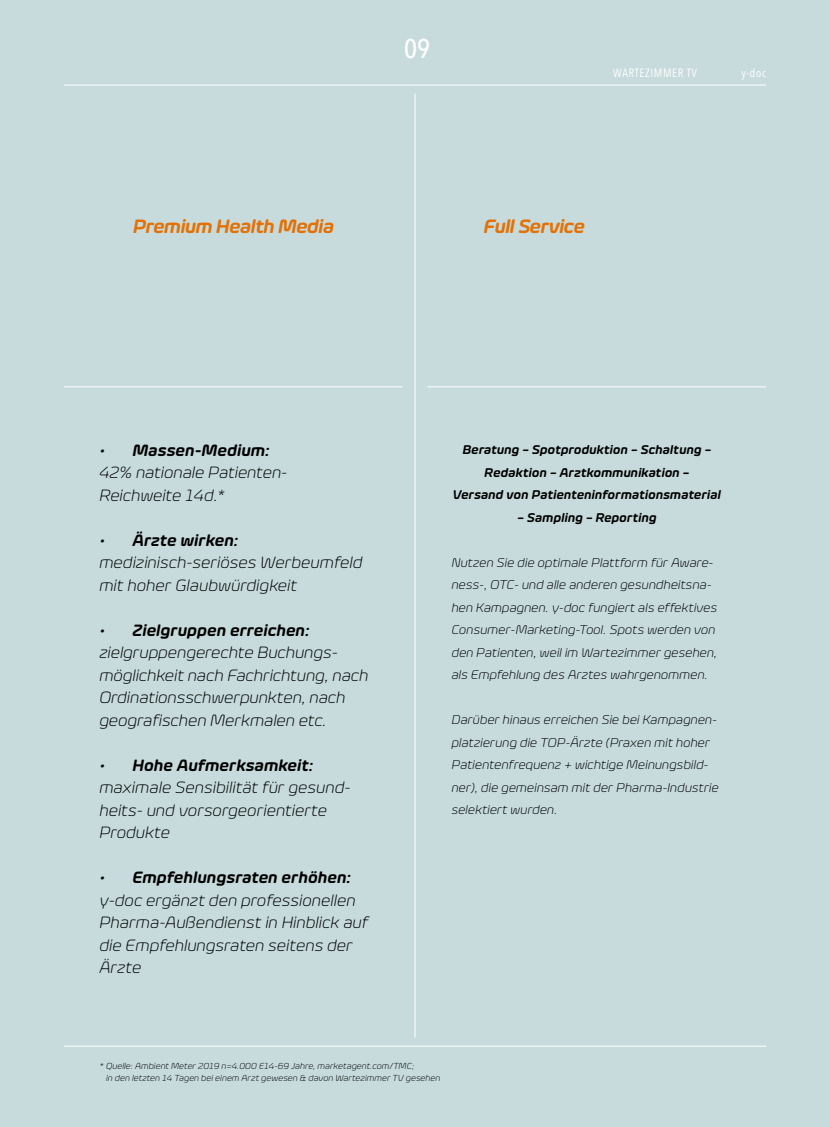
<style>
.page{position:relative;width:830px;height:1127px;background:#fff}
.page>*{position:absolute;margin:0;border:0;box-sizing:border-box;transform-origin:0 0}
.t1{font:500 27px "Avenir Next Condensed";color:#fff}
.t2{font:italic 600 19.5px "Eurosoft";color:#e37106}
.t3{font:italic 300 16.5px/22.5px "Eurosoft";letter-spacing:.025em;color:#000}
.t4{font:italic 300 12.75px/22.5px "Eurosoft";letter-spacing:.03em;color:#000}
.t5{font:italic 600 12.75px/22.5px "Eurosoft";letter-spacing:.03em;color:#000;text-align:center}
.t6{font:12px "Avenir Next Condensed";letter-spacing:.05em;color:#fff}
.t7{font:italic 300 8.85px/11.6px "Eurosoft";letter-spacing:.03em;color:#000}
.s1{font-weight:600}
</style>
<div class="page">
<div style="left:0;top:0;width:829px;height:1127px;background:#c7dbdc"></div>
<hr style="left:64px;top:1046px;width:701px;height:1px;background:#fff">
<hr style="left:64px;top:386px;width:338px;height:1px;background:#fff">
<hr style="left:427px;top:386px;width:338px;height:1px;background:#fff">
<hr style="left:414px;top:94px;width:1px;height:943px;background:#fff">
<hr style="left:64px;top:85px;width:701px;height:1px;background:#fff">
<h1 class="t1" style="left:404px;top:32px;width:28px">09</h1>
<p class="t6" style="left:613px;top:63px;width:85px">WARTEZIMMER TV</p>
<p class="t6" style="left:741px;top:63px;width:26px">y-doc</p>
<p class="t2" style="left:134px;top:215px;width:202px">Premium Health Media</p>
<p class="t2" style="left:484px;top:215px;width:102px">Full Service</p>
<p class="t3" style="left:100px;top:439px;width:189px">• <span class="s1">Massen-Medium:<br></span>42% nationale Patienten-<br>Reichweite 14d.*</p>
<p class="t3" style="left:100px;top:529px;width:264px">• <span class="s1">Ärzte wirken: </span>medizinisch-seriöses Werbeumfeld mit hoher Glaubwürdigkeit</p>
<p class="t3" style="left:100px;top:619px;width:270px">• <span class="s1">Zielgruppen erreichen: </span>zielgruppengerechte Buchungs&shy;möglichkeit nach Fachrichtung, nach<br>Ordinationsschwerpunkten, nach geografischen Merkmalen etc.</p>
<p class="t3" style="left:100px;top:754px;width:252px">• <span class="s1">Hohe Aufmerksamkeit: </span>maximale Sensibilität für gesund&shy;heits- und vorsorgeorientierte<br>Produkte</p>
<p class="t3" style="left:100px;top:866px;width:270px">• <span class="s1">Empfehlungsraten erhöhen: </span>y-doc ergänzt den professionellen<br>Pharma-Außendienst in Hinblick auf die Empfehlungsraten seitens der<br>Ärzte</p>
<p class="t5" style="left:453px;top:439px;width:269px">Beratung – Spotproduktion – Schaltung –<br>Redaktion – Arztkommunikation –<br>Versand von Patienteninformationsmaterial</p>
<p class="t5" style="left:517px;top:506px;width:140px">– Sampling – Reporting</p>
<p class="t4" style="left:452px;top:551px;width:267px">Nutzen Sie die optimale Plattform für Aware&shy;ness-, OTC- und alle anderen gesundheitsna&shy;hen Kampagnen. y-doc fungiert als effektives Consumer-Marketing-Tool. Spots werden von den Patienten, weil im Wartezimmer gesehen, als Empfehlung des Arztes wahrgenommen.</p>
<p class="t4" style="left:452px;top:709px;width:268px">Darüber hinaus erreichen Sie bei Kampagnen&shy;platzierung die TOP-Ärzte (Praxen mit hoher Patientenfrequenz + wichtige Meinungsbild&shy;ner), die gemeinsam mit der Pharma-Industrie selektiert wurden.</p>
<p class="t7" style="left:106px;top:1060px;width:335px;text-indent:-6px">* Quelle: Ambient Meter 2019 n=4.000 E14-69 Jahre, marketagent.com/TMC;<br>in den letzten 14 Tagen bei einem Arzt gewesen &amp; davon Wartezimmer TV gesehen</p>
</div>
